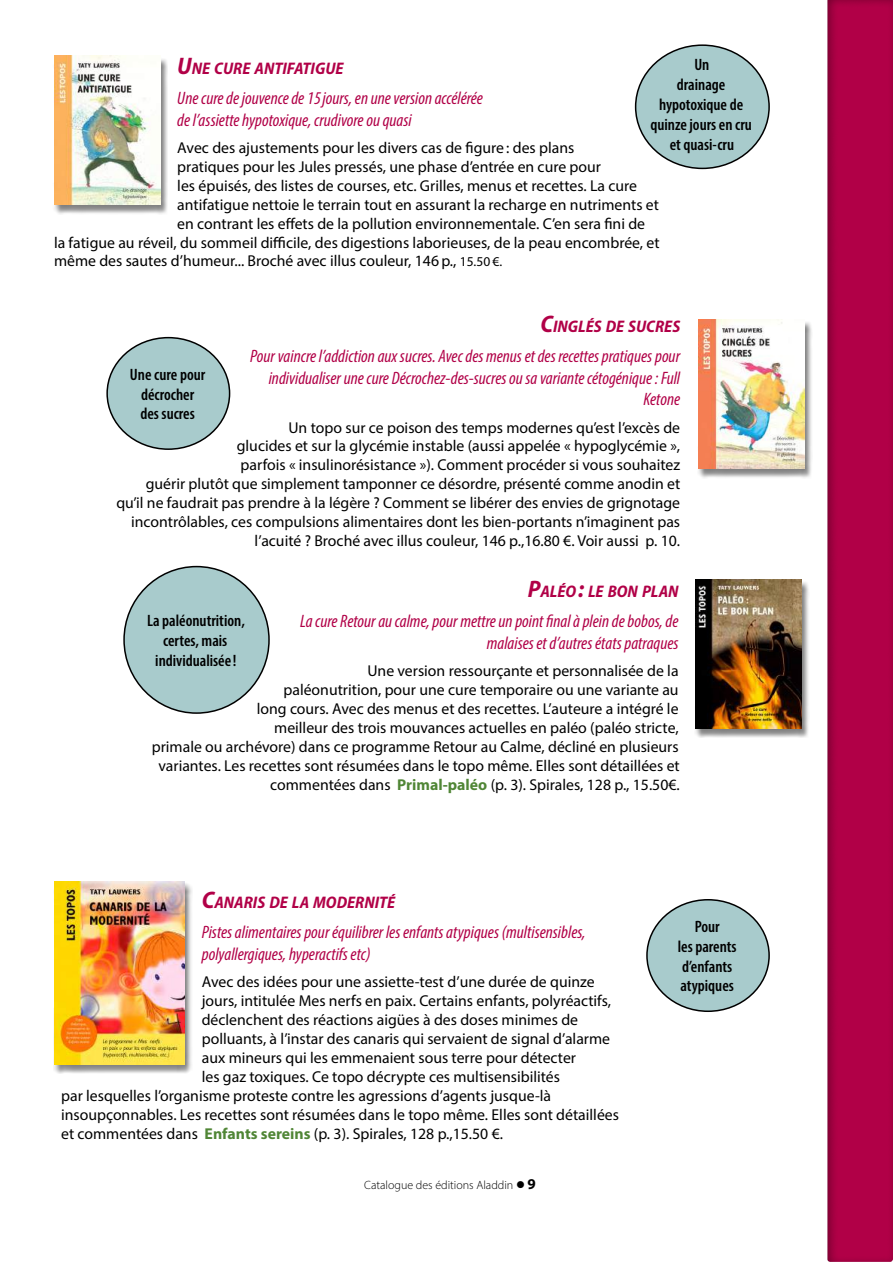
<style>
.page{position:relative;width:893px;height:1263px;background:#fff}
.page>*{position:absolute;margin:0;border:0;box-sizing:border-box;transform-origin:0 0}
.t1{font:italic condensed 18px/21.6px "Myriad Pro";color:#b10047}
.t2{font:italic 700 semi-condensed 16.8px "Myriad Pro";color:#b10047}
.t3{font:600 condensed 16.5px/19.8px "Myriad Pro";color:#000;text-align:center}
.t4{font:15.75px/18.9px "Myriad Pro";color:#000;text-align:right}
.t5{font:300 12px "Myriad Pro";color:#000}
.s1{font-size:24px}
.s2{font-size:13.5px}
.s3{font-weight:700;color:#508636}
.s4{font-weight:700;font-size:15px}
</style>
<div class="page">
<div style="left:816px;top:0;width:77px;height:1263px;background:#000;opacity:.4"></div>
<div style="left:53px;top:882px;width:139px;height:192px;background:#000;opacity:.5"></div>
<img style="left:54px;top:881px;width:131px;height:183px">
<div style="left:694px;top:580px;width:116px;height:158px;background:#000;opacity:.5"></div>
<img style="left:696px;top:579px;width:106px;height:149px">
<div style="left:124px;top:567px;width:145px;height:146px;background:#a8cbcc;border-radius:50%"></div>
<div style="left:647px;top:900px;width:122px;height:111px;background:#a8cbcc;border-radius:50%"></div>
<div style="left:646px;top:899px;width:124px;height:113px;border:2px solid #000;border-radius:50%"></div>
<div style="left:53px;top:57px;width:115px;height:158px;background:#000;opacity:.5"></div>
<img style="left:54px;top:56px;width:106px;height:149px">
<div style="left:697px;top:321px;width:115px;height:158px;background:#000;opacity:.5"></div>
<img style="left:698px;top:320px;width:107px;height:149px">
<div style="left:636px;top:45px;width:133px;height:123px;background:#a8cbcc;border-radius:50%"></div>
<div style="left:107px;top:338px;width:123px;height:111px;background:#a8cbcc;border-radius:50%"></div>
<div style="left:106px;top:337px;width:124px;height:113px;border:2px solid #000;border-radius:50%"></div>
<p class="t2" style="left:177px;top:57px;width:168px"><span class="s1">U</span>NE CURE ANTIFATIGUE</p>
<p class="t1" style="left:177px;top:87px;width:307px">Une cure de jouvence de 15jours, en une version accélérée de l’assiette hypotoxique, crudivore ou quasi</p>
<p class="t4" style="left:177px;top:138px;width:399px">Avec des ajustements pour les divers cas de figure : des plans</p>
<p class="t4" style="left:177px;top:157px;width:425px">pratiques pour les Jules pressés, une phase d’entrée en cure pour</p>
<p class="t4" style="left:177px;top:176px;width:461px">les épuisés, des listes de courses, etc. Grilles, menus et recettes. La cure</p>
<p class="t4" style="left:177px;top:195px;width:483px">antifatigue nettoie le terrain tout en assurant la recharge en nutriments et</p>
<p class="t4" style="left:177px;top:214px;width:469px">en contrant les effets de la pollution environnementale. C’en sera fini de</p>
<p class="t4" style="left:54px;top:233px;width:607px">la fatigue au réveil, du sommeil difficile, des digestions laborieuses, de la peau encombrée, et</p>
<p class="t4" style="left:54px;top:251px;width:450px">même des sautes d’humeur... Broché avec illus couleur, 146p., <span class="s2">15.50 €.</span></p>
<p class="t3" style="left:650px;top:55px;width:103px">Un<br>drainage hypotoxique de quinze jours en cru et quasi-cru</p>
<p class="t2" style="left:540px;top:315px;width:141px"><span class="s1">C</span>INGLÉS DE SUCRES</p>
<p class="t1" style="left:250px;top:345px;width:431px;text-align:right">Pour vaincre l’addiction aux sucres. Avec des menus et des recettes pratiques pour individualiser une cure Décrochez-des-sucres ou sa variante cétogénique : Full<br>Ketone</p>
<p class="t4" style="left:116px;top:418px;width:565px">Un topo sur ce poison des temps modernes qu’est l’excès de<br>glucides et sur la glycémie instable (aussi appelée « hypoglycémie »,<br>parfois « insulinorésistance »). Comment procéder si vous souhaitez<br>guérir plutôt que simplement tamponner ce désordre, présenté comme anodin et qu’il ne faudrait pas prendre à la légère ? Comment se libérer des envies de grignotage incontrôlables, ces compulsions alimentaires dont les bien-portants n’imaginent pas l’acuité ? Broché avec illus couleur, 146 p.,16.80 €. Voir aussi p. 10.</p>
<p class="t3" style="left:130px;top:364px;width:77px">Une cure pour décrocher des sucres</p>
<p class="t2" style="left:528px;top:581px;width:152px"><span class="s1">P</span>ALÉO<span class="s1">:</span> LE BON PLAN</p>
<p class="t1" style="left:300px;top:610px;width:380px;text-align:right">La cure Retour au calme, pour mettre un point final à plein de bobos, de malaises et d’autres états patraques</p>
<p class="t4" style="left:152px;top:661px;width:530px">Une version ressourçante et personnalisée de la<br>paléonutrition, pour une cure temporaire ou une variante au<br>long cours. Avec des menus et des recettes. L’auteure a intégré le<br>meilleur des trois mouvances actuelles en paléo (paléo stricte,<br>primale ou archévore) dans ce programme Retour au Calme, décliné en plusieurs variantes. Les recettes sont résumées dans le topo même. Elles sont détaillées et commentées dans <span class="s3">Primal-paléo</span> (p. 3). Spirales, 128 p., 15.50€.</p>
<p class="t3" style="left:147px;top:610px;width:99px">La paléonutrition, certes, mais individualisée!</p>
<p class="t2" style="left:202px;top:892px;width:195px"><span class="s1">C</span>ANARIS DE LA MODERNITÉ</p>
<p class="t1" style="left:202px;top:921px;width:385px">Pistes alimentaires pour équilibrer les enfants atypiques (multisensibles, polyallergiques, hyperactifs etc)</p>
<p class="t4" style="left:202px;top:972px;width:394px">Avec des idées pour une assiette-test d’une durée de quinze</p>
<p class="t4" style="left:202px;top:991px;width:411px">jours, intitulée Mes nerfs en paix. Certains enfants, polyréactifs,</p>
<p class="t4" style="left:202px;top:1010px;width:378px">déclenchent des réactions aigües à des doses minimes de</p>
<p class="t4" style="left:202px;top:1029px;width:410px">polluants, à l’instar des canaris qui servaient de signal d’alarme</p>
<p class="t4" style="left:202px;top:1048px;width:376px">aux mineurs qui les emmenaient sous terre pour détecter</p>
<p class="t4" style="left:202px;top:1067px;width:360px">les gaz toxiques. Ce topo décrypte ces multisensibilités</p>
<p class="t4" style="left:61px;top:1086px;width:492px">par lesquelles l’organisme proteste contre les agressions d’agents jusque-là</p>
<p class="t4" style="left:61px;top:1104px;width:559px">insoupçonnables. Les recettes sont résumées dans le topo même. Elles sont détaillées</p>
<p class="t4" style="left:61px;top:1123px;width:443px">et commentées dans <span class="s3">Enfants sereins</span> (p. 3). Spirales, 128 p.,15.50 €.</p>
<p class="t5" style="left:364px;top:1178px;width:173px">Catalogue des éditions Aladdin ● <span class="s4">9</span></p>
<p class="t3" style="left:678px;top:916px;width:60px">Pour<br>les parents d’enfants atypiques</p>
</div>
